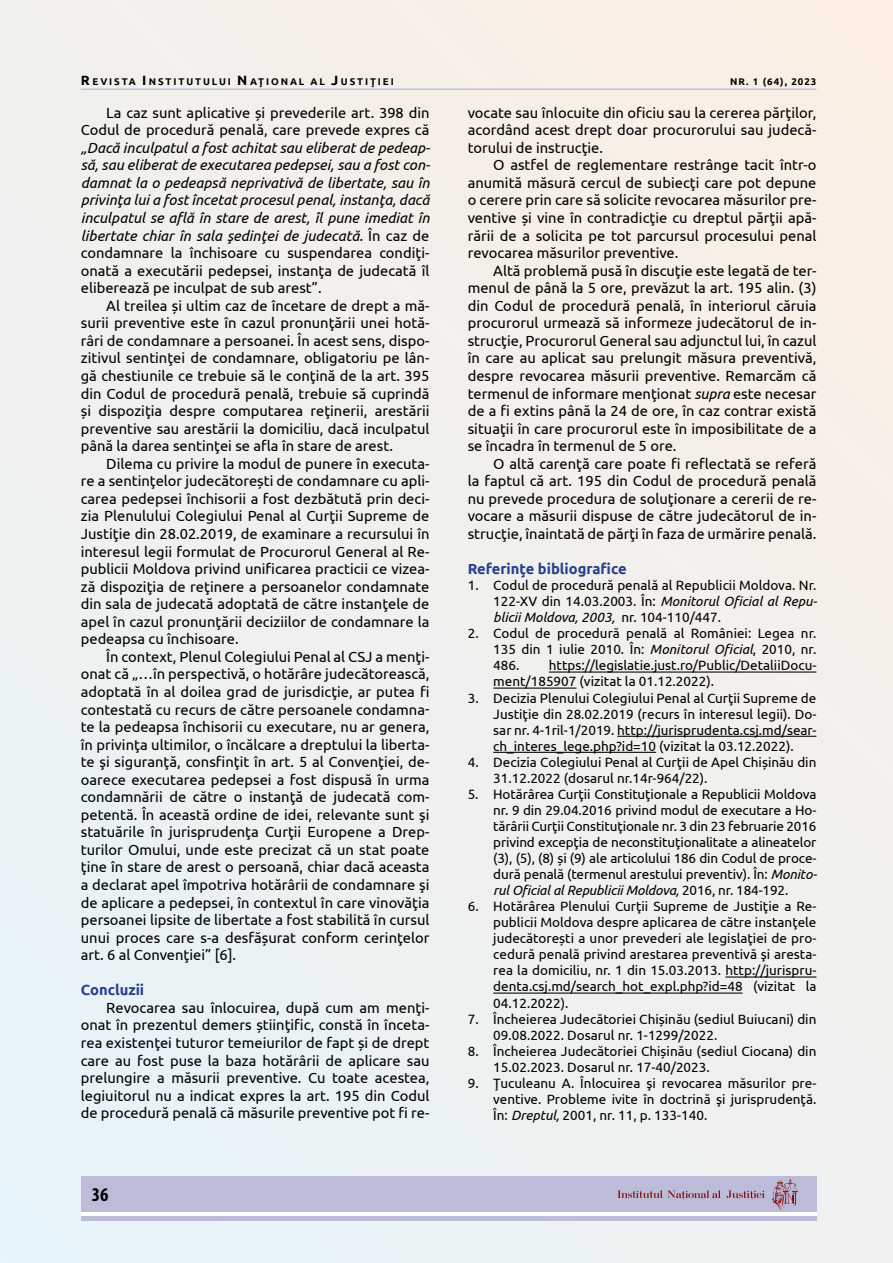
<style>
.page{position:relative;width:893px;height:1263px;background:#f1f0ed}
.page>*{position:absolute;margin:0;border:0;box-sizing:border-box;transform-origin:0 0}
.t1{font:700 condensed 19.5px "Myriad Pro";color:#000}
.t2{font:14.7px/17.5px "Ubuntu";color:#000;text-align:justify}
.t3{font:italic 14.7px/17.5px "Ubuntu";color:#000;text-align:justify}
.t4{font:700 14.7px "Ubuntu";color:#25408f}
.t5{font:13.5px/16px "Ubuntu";color:#000;text-align:justify}
.t6{font:700 9.75px "Ubuntu";letter-spacing:.195em;color:#000}
.s1{font-size:13.5px}
.s2{font-style:normal}
.s3{font-style:italic}
</style>
<div class="page">
<hr style="left:81px;top:89px;width:735px;height:1px;background:#95b6df">
<div style="left:81px;top:1176px;width:735px;height:45px;background:#bcbcd8"></div>
<hr style="left:81px;top:1213px;width:735px;height:3px;background:#fff">
<svg style="left:617px;top:1190px;width:104px;height:9px"></svg>
<svg style="left:727px;top:1190px;width:38px;height:9px"></svg>
<svg style="left:772px;top:1179px;width:26px;height:31px"></svg>
<hr style="left:549px;top:671px;width:267px;height:2px;background:#000">
<hr style="left:493px;top:687px;width:83px;height:2px;background:#000">
<hr style="left:617px;top:736px;width:199px;height:1px;background:#000">
<hr style="left:493px;top:752px;width:163px;height:1px;background:#000">
<hr style="left:725px;top:976px;width:91px;height:1px;background:#000">
<hr style="left:493px;top:992px;width:250px;height:1px;background:#000">
<p class="t6" style="left:81px;top:76px;width:315px"><span class="s1">R</span>EVISTA <span class="s1">I</span>NSTITUTULUI <span class="s1">N</span>AŢIONAL AL <span class="s1">J</span>USTIŢIEI</p>
<p class="t6" style="left:730px;top:75px;width:88px">NR. 1 (64), 2023</p>
<p class="t2" style="left:81px;top:103px;width:350px;text-align:right">La caz sunt aplicative și prevederile art. 398 din<br>Codul de procedură penală, care prevede expres că</p>
<p class="t3" style="left:81px;top:138px;width:351px">„Dacă inculpatul a fost achitat sau eliberat de pedeap&shy;să, sau eliberat de executarea pedepsei, sau a fost con&shy;damnat la o pedeapsă neprivativă de libertate, sau în privinţa lui a fost încetat procesul penal, instanţa, dacă inculpatul se află în stare de arest, îl pune imediat în libertate chiar în sala şedinţei de judecată. <span class="s2">În caz de condamnare la închisoare cu suspendarea condiţi&shy;onată a executării pedepsei, instanţa de judecată îl eliberează pe inculpat de sub arest”.</span></p>
<p class="t2" style="left:81px;top:296px;width:350px;text-indent:26px">Al treilea și ultim caz de încetare de drept a mă&shy;surii preventive este în cazul pronunţării unei hotă&shy;râri de condamnare a persoanei. În acest sens, dispo&shy;zitivul sentinţei de condamnare, obligatoriu pe lân&shy;gă chestiunile ce trebuie să le conţină de la art. 395 din Codul de procedură penală, trebuie să cuprindă și dispoziţia despre computarea reţinerii, arestării preventive sau arestării la domiciliu, dacă inculpatul până la darea sentinţei se afla în stare de arest.</p>
<p class="t2" style="left:81px;top:454px;width:350px;text-indent:26px">Dilema cu privire la modul de punere în executa&shy;re a sentinţelor judecătorești de condamnare cu apli&shy;carea pedepsei închisorii a fost dezbătută prin deci&shy;zia Plenulului Colegiului Penal al Curţii Supreme de Justiţie din 28.02.2019, de examinare a recursului în interesul legii formulat de Procurorul General al Re&shy;publicii Moldova privind unificarea practicii ce vizea&shy;ză dispoziţia de reţinere a persoanelor condamnate din sala de judecată adoptată de către instanţele de apel în cazul pronunţării deciziilor de condamnare la pedeapsa cu închisoare.</p>
<p class="t2" style="left:81px;top:647px;width:350px;text-indent:26px">În context, Plenul Colegiului Penal al CSJ a menţi&shy;onat că „…în perspectivă, o hotărâre judecătorească, adoptată în al doilea grad de jurisdicţie, ar putea fi contestată cu recurs de către persoanele condamna&shy;te la pedeapsa închisorii cu executare, nu ar genera, în privinţa ultimilor, o încălcare a dreptului la liberta&shy;te şi siguranţă, consfinţit în art. 5 al Convenţiei, de&shy;oarece executarea pedepsei a fost dispusă în urma condamnării de către o instanţă de judecată com&shy;petentă. În această ordine de idei, relevante sunt şi statuările în jurisprudenţa Curţii Europene a Drep&shy;turilor Omului, unde este precizat că un stat poate ţine în stare de arest o persoană, chiar dacă aceasta a declarat apel împotriva hotărârii de condamnare şi de aplicare a pedepsei, în contextul în care vinovăţia persoanei lipsite de libertate a fost stabilită în cursul unui proces care s-a desfășurat conform cerinţelor art. 6 al Convenţiei” [6].</p>
<p class="t4" style="left:81px;top:981px;width:65px">Concluzii</p>
<p class="t2" style="left:81px;top:998px;width:350px;text-indent:26px">Revocarea sau înlocuirea, după cum am menţi&shy;onat în prezentul demers știinţific, constă în înceta&shy;rea existenţei tuturor temeiurilor de fapt și de drept care au fost puse la baza hotărârii de aplicare sau prelungire a măsurii preventive. Cu toate acestea, legiuitorul nu a indicat expres la art. 195 din Codul de procedură penală că măsurile preventive pot fi re-</p>
<h1 class="t1" style="left:92px;top:1182px;width:18px">36</h1>
<p class="t2" style="left:468px;top:103px;width:350px">vocate sau înlocuite din oficiu sau la cererea părţilor, acordând acest drept doar procurorului sau judecă&shy;torului de instrucţie.</p>
<p class="t2" style="left:468px;top:156px;width:350px;text-indent:26px">O astfel de reglementare restrânge tacit într-o anumită măsură cercul de subiecţi care pot depune o cerere prin care să solicite revocarea măsurilor pre&shy;ventive și vine în contradicţie cu dreptul părţii apă&shy;rării de a solicita pe tot parcursul procesului penal revocarea măsurilor preventive.</p>
<p class="t2" style="left:468px;top:261px;width:350px;text-indent:26px">Altă problemă pusă în discuţie este legată de ter&shy;menul de până la 5 ore, prevăzut la art. 195 alin. (3) din Codul de procedură penală, în interiorul căruia procurorul urmează să informeze judecătorul de in&shy;strucţie, Procurorul General sau adjunctul lui, în cazul în care au aplicat sau prelungit măsura preventivă, despre revocarea măsurii preventive. Remarcăm că termenul de informare menţionat <span class="s3">supra</span> este necesar de a fi extins până la 24 de ore, în caz contrar există situaţii în care procurorul este în imposibilitate de a se încadra în termenul de 5 ore.</p>
<p class="t2" style="left:468px;top:454px;width:350px;text-indent:26px">O altă carenţă care poate fi reflectată se referă la faptul că art. 195 din Codul de procedură penală nu prevede procedura de soluţionare a cererii de re&shy;vocare a măsurii dispuse de către judecătorul de in&shy;strucţie, înaintată de părţi în faza de urmărire penală.</p>
<p class="t4" style="left:468px;top:560px;width:160px">Referinţe bibliografice</p>
<p class="t5" style="left:493px;top:577px;width:325px;text-indent:-26px">1. Codul de procedură penală al Republicii Moldova. Nr.<br>122-XV din 14.03.2003. În: <span class="s3">Monitorul Oficial al Repu&shy;blicii Moldova, 2003,</span> nr. 104-110/447.</p>
<p class="t5" style="left:493px;top:625px;width:325px;text-indent:-26px">2. Codul de procedură penală al României: Legea nr.<br>135 din 1 iulie 2010. În: <span class="s3">Monitorul Oficial</span>, 2010, nr.<br>486.</p>
<p class="t5" style="left:493px;top:657px;width:325px;text-indent:56px">https://legislatie.just.ro/Public/DetaliiDocu&shy;ment/185907 (vizitat la 01.12.2022).</p>
<p class="t5" style="left:493px;top:689px;width:325px;text-indent:-26px">3. Decizia Plenului Colegiului Penal al Curţii Supreme de Justiţie din 28.02.2019 (recurs în interesul legii). Do&shy;sar nr. 4-1ril-1/2019. http://jurisprudenta.csj.md/sear&shy;ch_interes_lege.php?id=10 (vizitat la 03.12.2022).</p>
<p class="t5" style="left:493px;top:753px;width:325px;text-indent:-26px">4. Decizia Colegiului Penal al Curţii de Apel Chișinău din<br>31.12.2022 (dosarul nr.14r-964/22).</p>
<p class="t5" style="left:493px;top:785px;width:325px;text-indent:-26px">5. Hotărârea Curţii Constituţionale a Republicii Moldova nr. 9 din 29.04.2016 privind modul de executare a Ho&shy;tărârii Curţii Constituţionale nr. 3 din 23 februarie 2016 privind excepţia de neconstituţionalitate a alineatelor (3), (5), (8) și (9) ale articolului 186 din Codul de proce&shy;dură penală (termenul arestului preventiv). În: <span class="s3">Monito&shy;rul Oficial al Republicii Moldova,</span> 2016, nr. 184-192.</p>
<p class="t5" style="left:493px;top:898px;width:325px;text-indent:-26px">6. Hotărârea Plenului Curţii Supreme de Justiţie a Re&shy;publicii Moldova despre aplicarea de către instanţele judecătorești a unor prevederi ale legislaţiei de pro&shy;cedură penală privind arestarea preventivă şi aresta&shy;rea la domiciliu, nr. 1 din 15.03.2013. http://jurispru&shy;denta.csj.md/search_hot_expl.php?id=48 (vizitat la 04.12.2022).</p>
<p class="t5" style="left:493px;top:1010px;width:325px;text-indent:-26px">7. Încheierea Judecătoriei Chișinău (sediul Buiucani) din<br>09.08.2022. Dosarul nr. 1-1299/2022.</p>
<p class="t5" style="left:493px;top:1042px;width:325px;text-indent:-26px">8. Încheierea Judecătoriei Chișinău (sediul Ciocana) din<br>15.02.2023. Dosarul nr. 17-40/2023.</p>
<p class="t5" style="left:493px;top:1074px;width:325px;text-indent:-26px">9. Ţuculeanu A. Înlocuirea şi revocarea măsurilor pre&shy;ventive. Probleme ivite în doctrină şi jurisprudenţă.<br>În: <span class="s3">Dreptul,</span> 2001, nr. 11, p. 133-140.</p>
</div>
